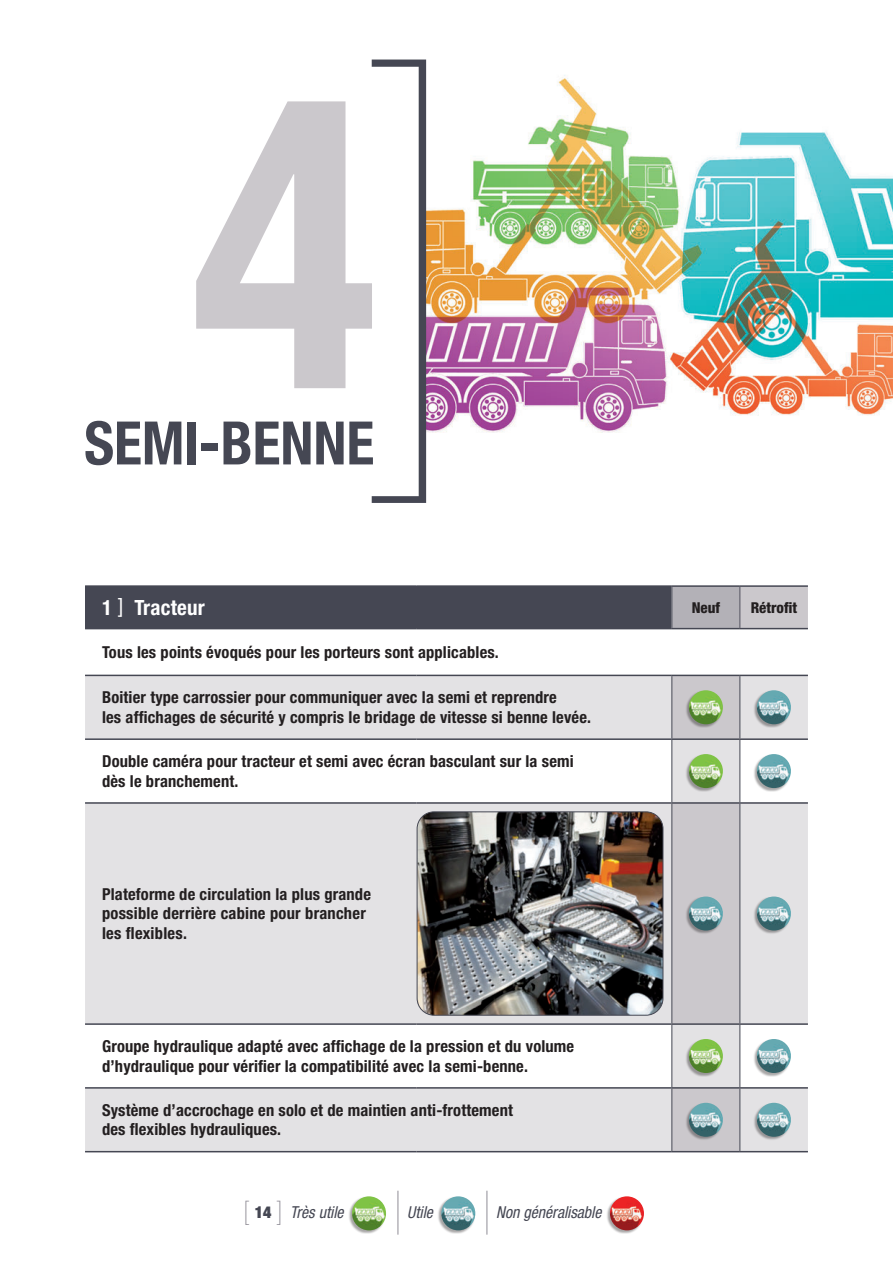
<style>
.page{position:relative;width:893px;height:1263px;background:#fff}
.page>*{position:absolute;margin:0;border:0;box-sizing:border-box;transform-origin:0 0}
.t1{font:700 condensed 405px "Helvetica Neue";color:#cbc8cc;scale:.96 1}
.t2{font:700 condensed 60px "Helvetica Neue";color:#454753;scale:.96 1}
.t3{font:700 condensed 21px "Helvetica Neue";letter-spacing:.01em;color:#fff}
.t4{font:700 condensed 16.5px/19.5px "Helvetica Neue";letter-spacing:.01em;color:#231f20}
.t5{font:italic condensed 16.5px "Helvetica Neue";color:#454753;scale:.96 1}
.t6{font:800 condensed 15px "Helvetica Neue";color:#231f20}
.s1{font-weight:400}
.s2{font-weight:100;font-style:normal;font-size:27px;color:#8f8c95}
.s3{font-weight:900;font-style:normal;font-stretch:expanded}
</style>
<div class="page">
<div style="left:85px;top:586px;width:587px;height:43px;background:#454753"></div>
<svg style="left:672px;top:587px;width:136px;height:41px;fill:#b3b1b7"></svg>
<svg style="left:85px;top:629px;width:723px;height:46px"></svg>
<svg style="left:85px;top:676px;width:723px;height:475px;fill:#e3e2e4"></svg>
<hr style="left:671px;top:676px;width:1px;height:62px;background:#454753">
<hr style="left:739px;top:676px;width:1px;height:62px;background:#454753">
<hr style="left:671px;top:740px;width:1px;height:62px;background:#454753">
<hr style="left:739px;top:740px;width:1px;height:62px;background:#454753">
<hr style="left:671px;top:804px;width:1px;height:219px;background:#454753">
<hr style="left:739px;top:804px;width:1px;height:219px;background:#454753">
<hr style="left:671px;top:1025px;width:1px;height:62px;background:#454753">
<hr style="left:739px;top:1025px;width:1px;height:62px;background:#454753">
<hr style="left:671px;top:1089px;width:1px;height:62px;background:#454753">
<hr style="left:739px;top:1089px;width:1px;height:62px;background:#454753">
<hr style="left:739px;top:587px;width:1px;height:41px;background:#52525f">
<hr style="left:85px;top:585px;width:332px;height:2px;background:#454753">
<hr style="left:417px;top:585px;width:255px;height:2px;background:#454753">
<hr style="left:672px;top:585px;width:68px;height:2px;background:#454753">
<hr style="left:740px;top:585px;width:68px;height:2px;background:#454753">
<hr style="left:672px;top:628px;width:68px;height:1px;background:#454753">
<hr style="left:740px;top:628px;width:68px;height:1px;background:#454753">
<hr style="left:85px;top:675px;width:332px;height:1px;background:#454753">
<hr style="left:417px;top:675px;width:255px;height:1px;background:#454753">
<hr style="left:672px;top:675px;width:68px;height:1px;background:#454753">
<hr style="left:740px;top:675px;width:68px;height:1px;background:#454753">
<hr style="left:85px;top:738px;width:332px;height:2px;background:#454753">
<hr style="left:417px;top:738px;width:255px;height:2px;background:#454753">
<hr style="left:672px;top:738px;width:68px;height:2px;background:#454753">
<hr style="left:740px;top:738px;width:68px;height:2px;background:#454753">
<hr style="left:85px;top:802px;width:332px;height:2px;background:#454753">
<hr style="left:417px;top:802px;width:255px;height:2px;background:#454753">
<hr style="left:672px;top:802px;width:68px;height:2px;background:#454753">
<hr style="left:740px;top:802px;width:68px;height:2px;background:#454753">
<hr style="left:85px;top:1023px;width:332px;height:2px;background:#454753">
<hr style="left:417px;top:1023px;width:255px;height:2px;background:#454753">
<hr style="left:672px;top:1023px;width:68px;height:2px;background:#454753">
<hr style="left:740px;top:1023px;width:68px;height:2px;background:#454753">
<hr style="left:85px;top:1087px;width:332px;height:2px;background:#454753">
<hr style="left:417px;top:1087px;width:255px;height:2px;background:#454753">
<hr style="left:672px;top:1087px;width:68px;height:2px;background:#454753">
<hr style="left:740px;top:1087px;width:68px;height:2px;background:#454753">
<hr style="left:85px;top:1151px;width:332px;height:1px;background:#454753">
<hr style="left:417px;top:1151px;width:255px;height:1px;background:#454753">
<hr style="left:672px;top:1151px;width:68px;height:1px;background:#454753">
<hr style="left:740px;top:1151px;width:68px;height:1px;background:#454753">
<div style="left:685px;top:690px;width:37px;height:38px;background:#231f20;opacity:.4"></div>
<img style="left:689px;top:690px;width:34px;height:34px;border-radius:17px">
<div style="left:753px;top:690px;width:38px;height:38px;background:#231f20;opacity:.4"></div>
<img style="left:757px;top:690px;width:34px;height:34px;border-radius:17px">
<div style="left:685px;top:754px;width:37px;height:38px;background:#231f20;opacity:.4"></div>
<img style="left:689px;top:754px;width:34px;height:34px;border-radius:17px">
<div style="left:753px;top:754px;width:38px;height:38px;background:#231f20;opacity:.4"></div>
<img style="left:757px;top:754px;width:34px;height:34px;border-radius:17px">
<img style="left:417px;top:812px;width:246px;height:203px">
<div style="left:417px;top:811px;width:246px;height:204px;border:1px solid #454753;border-radius:17px"></div>
<div style="left:685px;top:897px;width:37px;height:37px;background:#231f20;opacity:.4"></div>
<img style="left:689px;top:896px;width:34px;height:34px;border-radius:17px">
<div style="left:753px;top:897px;width:38px;height:37px;background:#231f20;opacity:.4"></div>
<img style="left:757px;top:896px;width:34px;height:34px;border-radius:17px">
<div style="left:685px;top:1039px;width:37px;height:38px;background:#231f20;opacity:.4"></div>
<img style="left:689px;top:1039px;width:34px;height:34px;border-radius:17px">
<div style="left:753px;top:1039px;width:38px;height:38px;background:#231f20;opacity:.4"></div>
<img style="left:757px;top:1039px;width:34px;height:34px;border-radius:17px">
<div style="left:685px;top:1103px;width:37px;height:38px;background:#231f20;opacity:.4"></div>
<img style="left:689px;top:1103px;width:34px;height:34px;border-radius:17px">
<div style="left:753px;top:1103px;width:38px;height:38px;background:#231f20;opacity:.4"></div>
<img style="left:757px;top:1103px;width:34px;height:34px;border-radius:17px">
<img style="left:426px;top:60px;width:467px;height:424px">
<svg style="left:372px;top:60px;width:54px;height:443px"></svg>
<div style="left:348px;top:1196px;width:38px;height:38px;background:#231f20;opacity:.4"></div>
<img style="left:352px;top:1196px;width:34px;height:34px;border-radius:17px">
<div style="left:437px;top:1196px;width:38px;height:38px;background:#231f20;opacity:.4"></div>
<img style="left:441px;top:1196px;width:34px;height:34px;border-radius:17px">
<div style="left:606px;top:1196px;width:38px;height:38px;background:#231f20;opacity:.4"></div>
<img style="left:610px;top:1196px;width:34px;height:34px;border-radius:17px">
<hr style="left:398px;top:1191px;width:1px;height:43px;background:#8f8c95">
<hr style="left:487px;top:1191px;width:1px;height:43px;background:#8f8c95">
<h1 class="t1" style="left:191px;top:-1px;width:196px">4</h1>
<h2 class="t2" style="left:84px;top:407px;width:304px">SEMI-BENNE</h2>
<p class="t3" style="left:102px;top:595px;width:104px">1 <span class="s1">]</span> Tracteur</p>
<p class="t6" style="left:692px;top:598px;width:30px">Neuf</p>
<p class="t6" style="left:751px;top:598px;width:48px">Rétrofit</p>
<p class="t4" style="left:102px;top:642px;width:398px">Tous les points évoqués pour les porteurs sont applicables.</p>
<p class="t4" style="left:102px;top:688px;width:491px">Boitier type carrossier pour communiquer avec la semi et reprendre<br>les affichages de sécurité y compris le bridage de vitesse si benne levée.</p>
<p class="t4" style="left:102px;top:751px;width:473px">Double caméra pour tracteur et semi avec écran basculant sur la semi dès le branchement.</p>
<p class="t4" style="left:102px;top:884px;width:270px">Plateforme de circulation la plus grande possible derrière cabine pour brancher les flexibles.</p>
<p class="t4" style="left:102px;top:1036px;width:474px">Groupe hydraulique adapté avec affichage de la pression et du volume d’hydraulique pour vérifier la compatibilité avec la semi-benne.</p>
<p class="t4" style="left:102px;top:1100px;width:412px">Système d’accrochage en solo et de maintien anti-frottement des flexibles hydrauliques.</p>
<p class="t5" style="left:243px;top:1203px;width:106px"><span class="s2">[</span> <span class="s3">14</span> <span class="s2">]</span> Très utile</p>
<p class="t5" style="left:407px;top:1203px;width:28px">Utile</p>
<p class="t5" style="left:496px;top:1203px;width:111px">Non généralisable</p>
</div>
